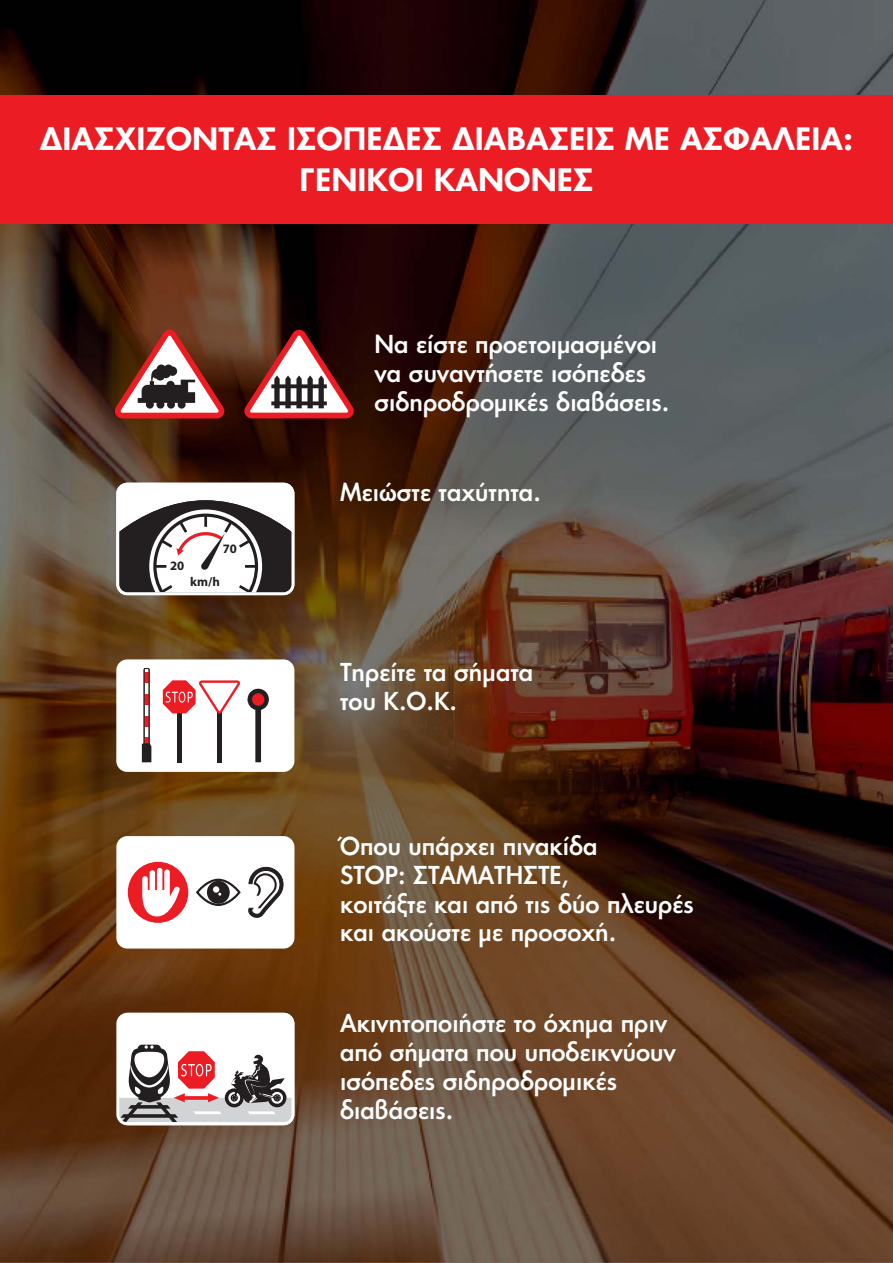
<style>
.page{position:relative;width:893px;height:1263px;background:#fff}
.page>*{position:absolute;margin:0;border:0;box-sizing:border-box;transform-origin:0 0}
.t1{font:600 30px/40.2px "PF Futura Neu";color:#fff;text-align:center}
.t2{font:500 24px/28.8px "PF Futura Neu";color:#fff;scale:.95 1}
.t3{font:700 12.9px "Myriad Pro";color:#231f20}
</style>
<div class="page">
<img style="left:0;top:0;width:893px;height:1263px">
<div style="left:0;top:95px;width:893px;height:129px;background:#ec1c24"></div>
<svg style="left:116px;top:836px;width:178px;height:112px"></svg>
<svg style="left:116px;top:483px;width:178px;height:112px"></svg>
<svg style="left:115px;top:330px;width:110px;height:88px"></svg>
<svg style="left:244px;top:330px;width:110px;height:88px"></svg>
<svg style="left:116px;top:1013px;width:178px;height:112px"></svg>
<svg style="left:116px;top:659px;width:178px;height:113px"></svg>
<p class="t1" style="left:40px;top:122px;width:815px">ΔΙΑΣΧΙΖΟΝΤΑΣ ΙΣΟΠΕΔΕΣ ΔΙΑΒΑΣΕΙΣ ΜΕ ΑΣΦΑΛΕΙΑ:<br>ΓΕΝΙΚΟΙ ΚΑΝΟΝΕΣ</p>
<p class="t2" style="left:374px;top:331px;width:312px">Να είστε προετοιμασμένοι να συναντήσετε ισόπεδες σιδηροδρομικές διαβάσεις.</p>
<p class="t3" style="left:170px;top:557px;width:16px">20</p>
<p class="t3" style="left:223px;top:541px;width:16px">70</p>
<p class="t3" style="left:190px;top:573px;width:31px">km/h</p>
<p class="t2" style="left:340px;top:478px;width:213px">Μειώστε ταχύτητα.</p>
<p class="t2" style="left:340px;top:658px;width:205px">Τηρείτε τα σήματα του Κ.Ο.Κ.</p>
<p class="t2" style="left:340px;top:832px;width:374px">Όπου υπάρχει πινακίδα<br>STOP: ΣΤΑΜΑΤΗΣΤΕ,<br>κοιτάξτε και από τις δύο πλευρές και ακούστε με προσοχή.</p>
<p class="t2" style="left:340px;top:1010px;width:355px">Ακινητοποιήστε το όχημα πριν από σήματα που υποδεικνύουν ισόπεδες σιδηροδρομικές διαβάσεις.</p>
</div>
